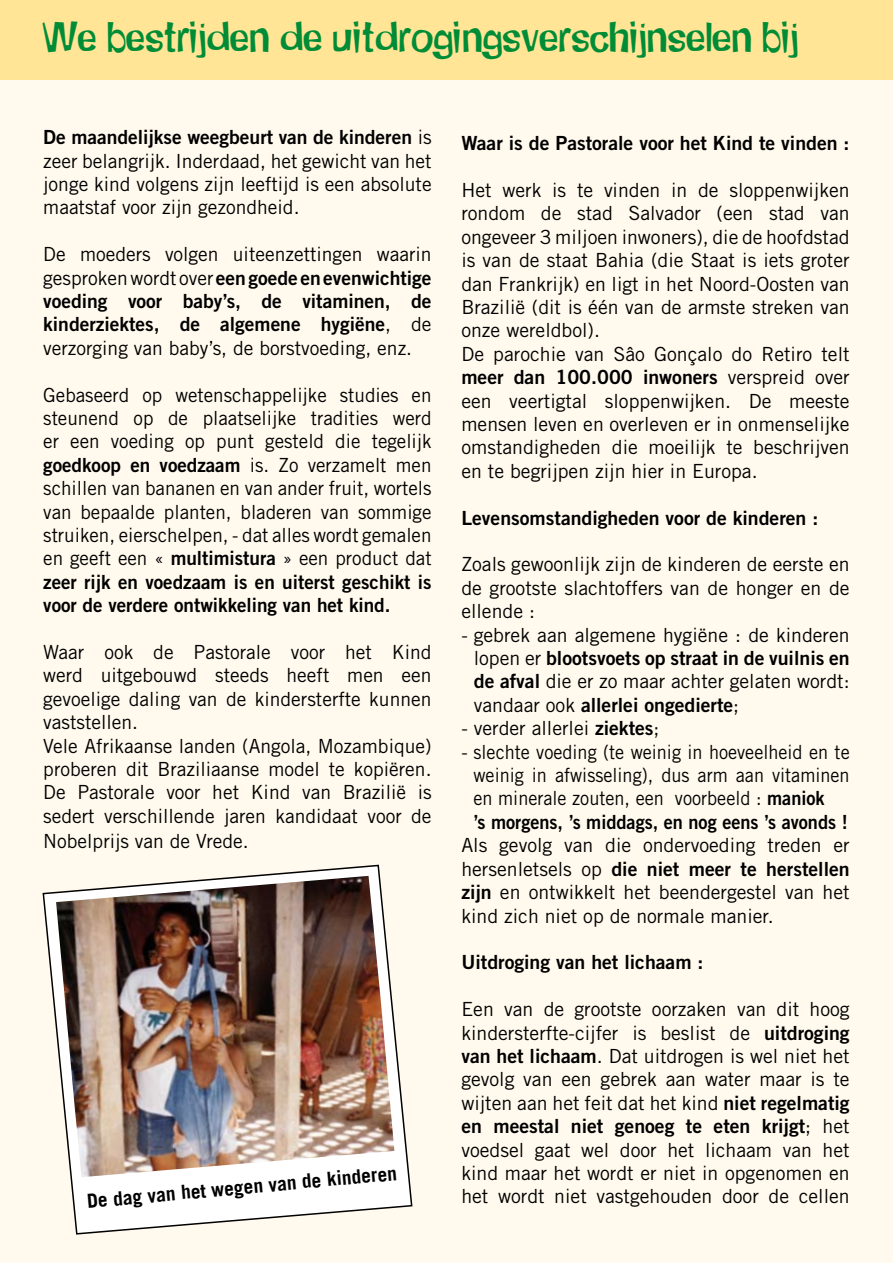
<style>
.page{position:relative;width:893px;height:1263px;background:#fff}
.page>*{position:absolute;margin:0;border:0;box-sizing:border-box;transform-origin:0 0}
.t1{font:39px "Schmelvetica";color:#008c36;scale:.95 1}
.t2{font:19.5px/23.4px "Trade Gothic";color:#000;text-align:justify}
.t3{font:19.5px/23.4px "Trade Gothic Bold Two";color:#000;text-align:justify}
.t4{font:19.5px "Trade Gothic Bold Two";color:#000;scale:.93 1}
.t5{font:700 19.5px "Trade Gothic";color:#000}
.s1{font-family:"Trade Gothic"}
.s2{font-family:"Trade Gothic Bold Two"}
</style>
<div class="page">
<div style="left:0;top:45px;width:893px;height:1218px;background:#fffaed"></div>
<div style="left:0;top:0;width:893px;height:80px;background:#ffe595"></div>
<svg style="left:42px;top:864px;width:371px;height:371px"></svg>
<img style="left:56px;top:876px;width:338px;height:301px">
<h1 class="t1" style="left:44px;top:9px;width:796px">We bestrijden de uitdrogingsverschijnselen bij</h1>
<p class="t3" style="left:43px;top:125px;width:390px">De maandelijkse weegbeurt van de kinderen <span class="s1">is</span></p>
<p class="t2" style="left:43px;top:149px;width:390px">zeer belangrijk. Inderdaad, het gewicht van het jonge kind volgens zijn leeftijd is een absolute maatstaf voor zijn gezondheid.</p>
<p class="t2" style="left:43px;top:242px;width:390px">De moeders volgen uiteenzettingen waarin</p>
<p class="t3" style="left:43px;top:266px;width:390px"><span class="s1">gesproken wordt over</span> een goede en evenwichtige voeding voor baby’s, de vitaminen, de kinderziektes, de algemene hygiëne<span class="s1">, de</span></p>
<p class="t2" style="left:43px;top:336px;width:370px">verzorging van baby’s, de borstvoeding, enz.</p>
<p class="t2" style="left:43px;top:383px;width:390px">Gebaseerd op wetenschappelijke studies en steunend op de plaatselijke tradities werd er een voeding op punt gesteld die tegelijk</p>
<p class="t3" style="left:43px;top:453px;width:390px">goedkoop en voedzaam <span class="s1">is. Zo verzamelt men</span></p>
<p class="t2" style="left:43px;top:476px;width:390px">schillen van bananen en van ander fruit, wortels van bepaalde planten, bladeren van sommige struiken, eierschelpen, - dat alles wordt gemalen en geeft een « <span class="s2">multimistura</span> » een product dat</p>
<p class="t3" style="left:43px;top:570px;width:390px">zeer rijk en voedzaam is en uiterst geschikt is voor de verdere ontwikkeling van het kind.</p>
<p class="t2" style="left:43px;top:640px;width:390px;text-align:left">Waar ook de Pastorale voor het Kind werd uitgebouwd steeds heeft men een gevoelige daling van de kindersterfte kunnen vaststellen.<br>Vele Afrikaanse landen (Angola, Mozambique) proberen dit Braziliaanse model te kopiëren.<br>De Pastorale voor het Kind van Brazilië is sedert verschillende jaren kandidaat voor de</p>
<p class="t2" style="left:43px;top:829px;width:207px">Nobelprijs van de Vrede.</p>
<p class="t5" style="left:86px;top:1188px;width:312px;rotate:-5deg">De dag van het wegen van de kinderen</p>
<p class="t3" style="left:461px;top:131px;width:390px">Waar is de Pastorale voor het Kind te vinden :</p>
<p class="t2" style="left:461px;top:178px;width:390px;text-align:left">Het werk is te vinden in de sloppenwijken rondom de stad Salvador (een stad van ongeveer 3 miljoen inwoners), die de hoofdstad is van de staat Bahia (die Staat is iets groter dan Frankrijk) en ligt in het Noord-Oosten van Brazilië (dit is één van de armste streken van onze wereldbol).<br>De parochie van Sâo Gonçalo do Retiro telt</p>
<p class="t3" style="left:461px;top:365px;width:390px">meer dan 100.000 inwoners <span class="s1">verspreid over</span></p>
<p class="t2" style="left:461px;top:389px;width:390px">een veertigtal sloppenwijken. De meeste mensen leven en overleven er in onmenselijke omstandigheden die moeilijk te beschrijven en te begrijpen zijn hier in Europa.</p>
<p class="t3" style="left:461px;top:506px;width:358px">Levensomstandigheden voor de kinderen :</p>
<p class="t2" style="left:461px;top:553px;width:390px">Zoals gewoonlijk zijn de kinderen de eerste en de grootste slachtoffers van de honger en de ellende :</p>
<p class="t2" style="left:461px;top:623px;width:390px">- gebrek aan algemene hygiëne : de kinderen</p>
<p class="t3" style="left:474px;top:646px;width:377px"><span class="s1">lopen er</span> blootsvoets op straat in de vuilnis en</p>
<p class="t2" style="left:474px;top:670px;width:377px"><span class="s2">de afval</span> die er zo maar achter gelaten wordt:</p>
<p class="t3" style="left:474px;top:693px;width:267px"><span class="s1">vandaar ook</span> allerlei ongedierte<span class="s1">;</span></p>
<p class="t2" style="left:461px;top:716px;width:200px">- verder allerlei <span class="s2">ziektes</span>;</p>
<p class="t2" style="left:473px;top:740px;width:378px;text-indent:-12px">- slechte voeding (te weinig in hoeveelheid en te weinig in afwisseling), dus arm aan vitaminen en minerale zouten, een voorbeeld : <span class="s2">maniok</span></p>
<p class="t4" style="left:473px;top:810px;width:404px">’s morgens, ’s middags, en nog eens ’s avonds !</p>
<p class="t2" style="left:461px;top:833px;width:390px">Als gevolg van die ondervoeding treden er</p>
<p class="t3" style="left:461px;top:857px;width:390px"><span class="s1">hersenletsels op</span> die niet meer te herstellen</p>
<p class="t2" style="left:461px;top:880px;width:390px"><span class="s2">zijn</span> en ontwikkelt het beendergestel van het kind zich niet op de normale manier.</p>
<p class="t3" style="left:461px;top:950px;width:244px">Uitdroging van het lichaam :</p>
<p class="t2" style="left:461px;top:997px;width:390px">Een van de grootste oorzaken van dit hoog kindersterfte-cijfer is beslist de <span class="s2">uitdroging van het lichaam</span>. Dat uitdrogen is wel niet het gevolg van een gebrek aan water maar is te wijten aan het feit dat het kind <span class="s2">niet regelmatig</span></p>
<p class="t3" style="left:461px;top:1114px;width:390px">en meestal niet genoeg te eten krijgt<span class="s1">; het</span></p>
<p class="t2" style="left:461px;top:1138px;width:390px">voedsel gaat wel door het lichaam van het kind maar het wordt er niet in opgenomen en het wordt niet vastgehouden door de cellen</p>
</div>
